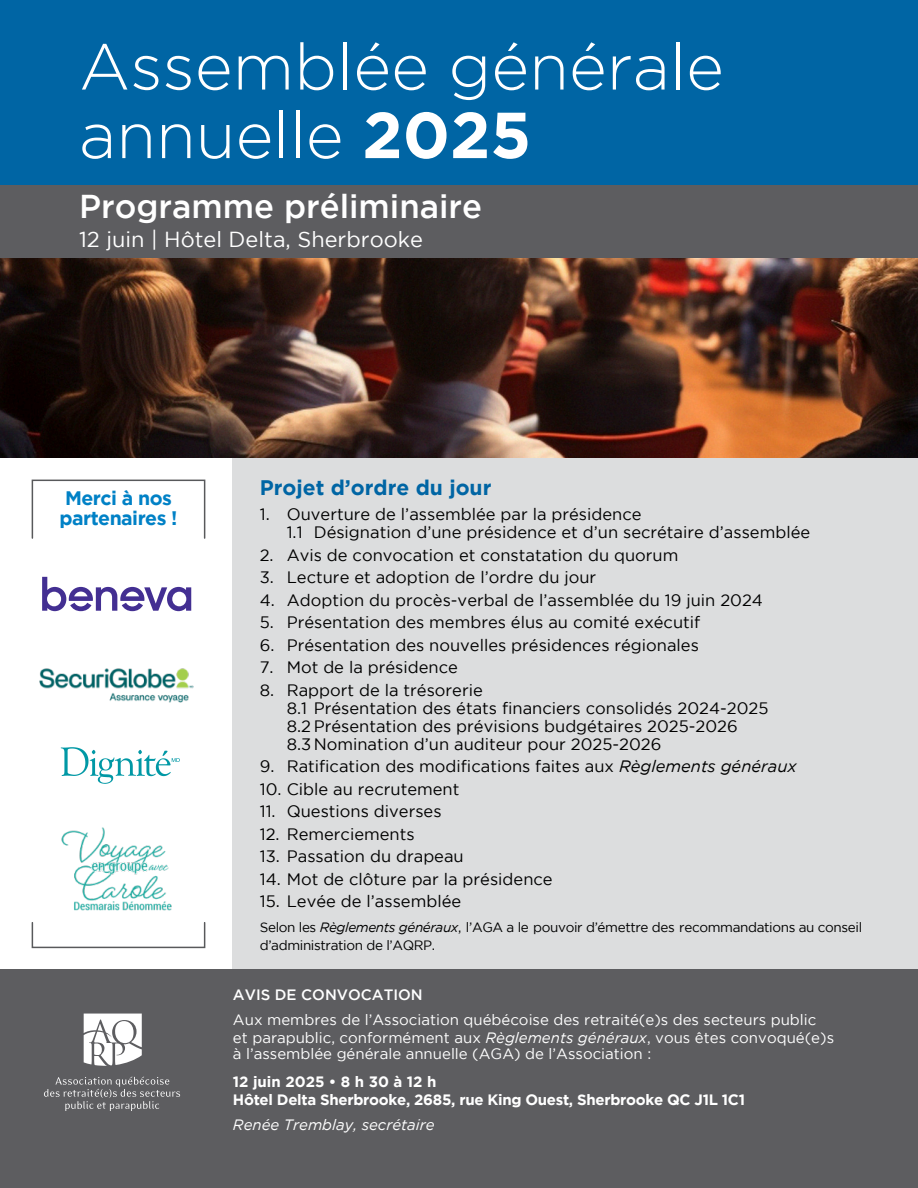
<style>
.page{position:relative;width:918px;height:1188px;background:#fff}
.page>*{position:absolute;margin:0;border:0;box-sizing:border-box;transform-origin:0 0}
.t1{font:300 64.8px "Gotham";color:#fff}
.t2{font:500 33px "Gotham";color:#fff}
.t3{font:21.75px "Gotham";color:#fff}
.t4{font:700 21px "Gotham";color:#0065a4}
.t5{font:700 19.5px "Gotham";letter-spacing:-.025em;color:#0081c6}
.t6{font:16.5px "Gotham";color:#000}
.t7{font:15px "Gotham";color:#fff}
.t8{font:700 15px "Gotham";letter-spacing:-.02em;color:#fff}
.t9{font:italic 15px "Gotham";color:#fff}
.t10{font:700 15px "Gotham";color:#fff}
.t11{font:500 15px "Gotham";color:#fff}
.t12{font:13.5px "Gotham";letter-spacing:-.025em;color:#000}
.s1{font-weight:700}
.s2{font-style:italic}
</style>
<div class="page">
<img style="left:0;top:258px;width:918px;height:200px">
<div style="left:233px;top:458px;width:685px;height:542px;background:#dcddde"></div>
<div style="left:0;top:0;width:918px;height:198px;background:#0065a4"></div>
<div style="left:0;top:186px;width:918px;height:72px;background:#5d5d60"></div>
<div style="left:0;top:970px;width:918px;height:218px;background:#5d5d60"></div>
<svg style="left:84px;top:1014px;width:58px;height:52px"></svg>
<svg style="left:44px;top:1077px;width:136px;height:34px"></svg>
<div style="left:32px;top:480px;width:173px;height:59px;border:2px solid #58595b"></div>
<div style="left:32px;top:922px;width:173px;height:26px;border:2px solid #58595b"></div>
<svg style="left:61px;top:747px;width:119px;height:37px"></svg>
<svg style="left:42px;top:577px;width:149px;height:34px"></svg>
<img style="left:39px;top:668px;width:155px;height:35px">
<img style="left:61px;top:827px;width:111px;height:84px">
<p class="t1" style="left:79px;top:42px;width:646px">Assemblée générale</p>
<p class="t1" style="left:79px;top:111px;width:454px">annuelle <span class="s1">2025</span></p>
<p class="t2" style="left:79px;top:194px;width:405px">Programme préliminaire</p>
<p class="t3" style="left:79px;top:232px;width:345px">12 juin | Hôtel Delta, Sherbrooke</p>
<p class="t5" style="left:65px;top:491px;width:108px">Merci à nos</p>
<p class="t5" style="left:59px;top:510px;width:120px">partenaires !</p>
<p class="t4" style="left:260px;top:480px;width:233px">Projet d’ordre du jour</p>
<p class="t6" style="left:260px;top:508px;width:383px">1. Ouverture de l’assemblée par la présidence</p>
<p class="t6" style="left:287px;top:526px;width:525px">1.1 Désignation d’une présidence et d’un secrétaire d’assemblée</p>
<p class="t6" style="left:260px;top:549px;width:420px">2. Avis de convocation et constatation du quorum</p>
<p class="t6" style="left:260px;top:571px;width:338px">3. Lecture et adoption de l’ordre du jour</p>
<p class="t6" style="left:260px;top:594px;width:505px">4. Adoption du procès-verbal de l’assemblée du 19 juin 2024</p>
<p class="t6" style="left:260px;top:616px;width:442px">5. Présentation des membres élus au comité exécutif</p>
<p class="t6" style="left:260px;top:639px;width:441px">6. Présentation des nouvelles présidences régionales</p>
<p class="t6" style="left:260px;top:661px;width:200px">7. Mot de la présidence</p>
<p class="t6" style="left:260px;top:684px;width:225px">8. Rapport de la trésorerie</p>
<p class="t6" style="left:287px;top:702px;width:483px">8.1 Présentation des états financiers consolidés 2024-2025</p>
<p class="t6" style="left:287px;top:720px;width:453px">8.2 Présentation des prévisions budgétaires 2025-2026</p>
<p class="t6" style="left:287px;top:738px;width:376px">8.3 Nomination d’un auditeur pour 2025-2026</p>
<p class="t6" style="left:260px;top:760px;width:538px">9. Ratification des modifications faites aux <span class="s2">Règlements généraux</span></p>
<p class="t6" style="left:260px;top:783px;width:201px">10. Cible au recrutement</p>
<p class="t6" style="left:260px;top:805px;width:183px">11. Questions diverses</p>
<p class="t6" style="left:260px;top:828px;width:156px">12. Remerciements</p>
<p class="t6" style="left:260px;top:850px;width:206px">13. Passation du drapeau</p>
<p class="t6" style="left:260px;top:873px;width:294px">14. Mot de clôture par la présidence</p>
<p class="t6" style="left:260px;top:895px;width:203px">15. Levée de l’assemblée</p>
<p class="t12" style="left:260px;top:922px;width:604px">Selon les <span class="s2">Règlements généraux</span>, l’AGA a le pouvoir d’émettre des recommandations au conseil</p>
<p class="t12" style="left:260px;top:941px;width:177px">d’administration de l’AQRP.</p>
<p class="t11" style="left:233px;top:989px;width:191px">AVIS DE CONVOCATION</p>
<p class="t7" style="left:233px;top:1014px;width:585px">Aux membres de l’Association québécoise des retraité(e)s des secteurs public</p>
<p class="t7" style="left:233px;top:1032px;width:603px">et parapublic, conformément aux <span class="s2">Règlements généraux</span>, vous êtes convoqué(e)s</p>
<p class="t7" style="left:233px;top:1048px;width:420px">à l’assemblée générale annuelle (AGA) de l’Association :</p>
<p class="t10" style="left:233px;top:1076px;width:205px">12 juin 2025 • 8 h 30 à 12 h</p>
<p class="t8" style="left:233px;top:1094px;width:514px">Hôtel Delta Sherbrooke, 2685, rue King Ouest, Sherbrooke QC J1L 1C1</p>
<p class="t9" style="left:233px;top:1119px;width:203px">Renée Tremblay, secrétaire</p>
</div>
